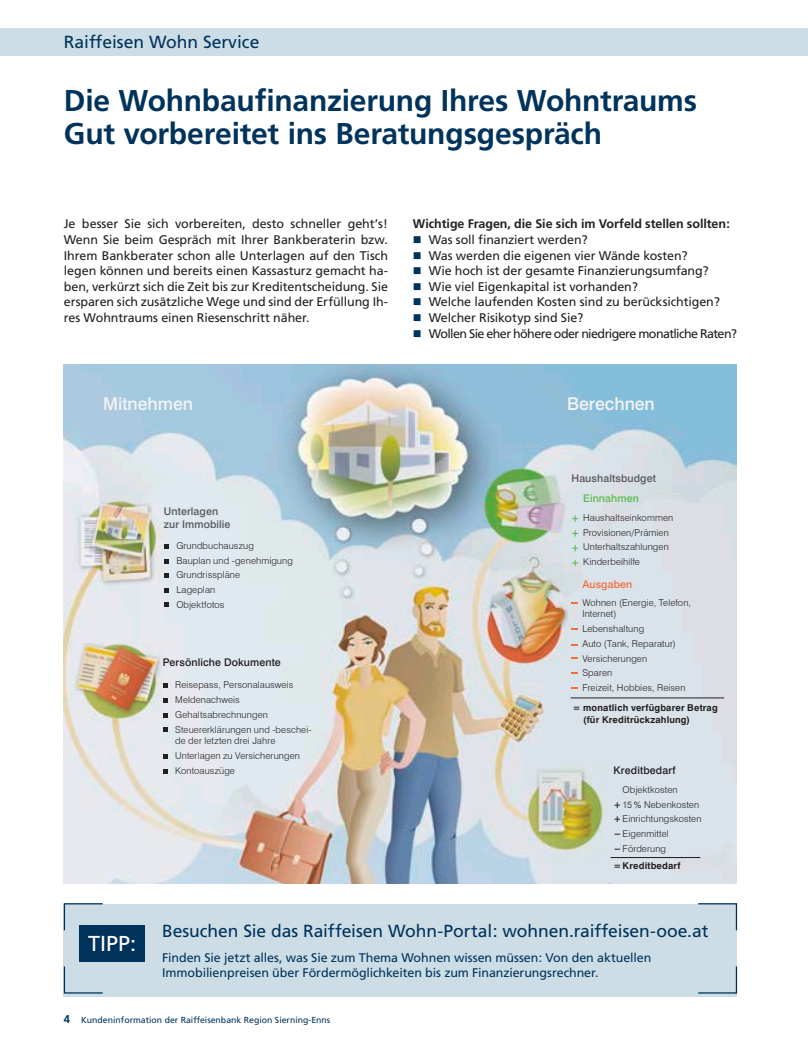
<style>
.page{position:relative;width:808px;height:1053px;background:#fff}
.page>*{position:absolute;margin:0;border:0;box-sizing:border-box;transform-origin:0 0}
.t1{font:700 30px/32.5px "Frutiger";letter-spacing:-.005em;color:#00335c}
.t2{font:21.62px "Frutiger";color:#fff}
.t3{font:500 17.62px "Swiss 721 BT";color:#f2f3f4}
.t4{font:17.5px "Frutiger";letter-spacing:-.005em;color:#00335c}
.t5{font:12.5px/15.6px "Frutiger";letter-spacing:-.01em;color:#231f20;text-align:justify}
.t6{font:12.5px/15px "Frutiger";letter-spacing:-.005em;color:#00335c}
.t7{font:700 12.5px "Frutiger";letter-spacing:-.005em;color:#231f20}
.t8{font:500 10.62px/12.4px "Swiss 721 BT";letter-spacing:.01em;color:#57585a}
.t9{font:500 10.62px "Swiss 721 BT";letter-spacing:.01em;color:#231f20}
.t10{font:500 10.62px "Swiss 721 BT";letter-spacing:.01em;color:#5bbb51}
.t11{font:500 10.62px "Swiss 721 BT";letter-spacing:.01em;color:#f26f3c}
.t12{font:300 9.38px/14.9px "Swiss 721 BT";letter-spacing:.015em;color:#231f20}
.t13{font:700 9.38px/12px "Swiss 721 BT";letter-spacing:.015em;color:#231f20}
.t14{font:8.75px "Frutiger";color:#00335c}
.s1{font-weight:700;font-stretch:condensed}
.s2{font-stretch:condensed}
.s3{font-weight:700;font-size:11.25px}
</style>
<div class="page">
<img style="left:64px;top:364px;width:672px;height:519px">
<div style="left:0;top:28px;width:808px;height:28px;background:#cddde6"></div>
<svg style="left:164px;top:544px;width:5px;height:5px"></svg>
<svg style="left:164px;top:558px;width:5px;height:5px"></svg>
<svg style="left:164px;top:573px;width:5px;height:5px"></svg>
<svg style="left:164px;top:588px;width:5px;height:5px"></svg>
<svg style="left:164px;top:602px;width:5px;height:5px"></svg>
<svg style="left:163px;top:683px;width:5px;height:5px"></svg>
<svg style="left:163px;top:698px;width:5px;height:5px"></svg>
<svg style="left:163px;top:712px;width:5px;height:5px"></svg>
<svg style="left:163px;top:727px;width:5px;height:5px"></svg>
<svg style="left:163px;top:753px;width:5px;height:5px"></svg>
<svg style="left:163px;top:768px;width:5px;height:5px"></svg>
<svg style="left:572px;top:515px;width:6px;height:6px"></svg>
<svg style="left:572px;top:530px;width:6px;height:6px"></svg>
<svg style="left:572px;top:545px;width:6px;height:6px"></svg>
<svg style="left:572px;top:559px;width:6px;height:7px"></svg>
<hr style="left:611px;top:857px;width:89px;height:1px;background:#231f20">
<svg style="left:571px;top:602px;width:6px;height:2px"></svg>
<hr style="left:571px;top:697px;width:153px;height:1px;background:#231f20">
<div style="left:64px;top:904px;width:673px;height:92px;background:#cddde6"></div>
<svg style="left:63px;top:903px;width:40px;height:28px"></svg>
<svg style="left:698px;top:903px;width:40px;height:28px"></svg>
<svg style="left:63px;top:965px;width:40px;height:29px"></svg>
<svg style="left:698px;top:966px;width:40px;height:28px"></svg>
<div style="left:79px;top:924px;width:66px;height:37px;background:#00335c"></div>
<h3 class="t4" style="left:64px;top:32px;width:197px">Raiffeisen Wohn Service</h3>
<h1 class="t1" style="left:64px;top:85px;width:635px">Die Wohnbaufinanzierung Ihres Wohntraums<br>Gut vorbereitet ins Beratungsgespräch</h1>
<p class="t5" style="left:64px;top:216px;width:326px">Je besser Sie sich vorbereiten, desto schneller geht’s!<br>Wenn Sie beim Gespräch mit Ihrer Bankberaterin bzw.<br>Ihrem Bankberater schon alle Unterlagen auf den Tisch legen können und bereits einen Kassasturz gemacht ha&shy;ben, verkürzt sich die Zeit bis zur Kreditentscheidung. Sie ersparen sich zusätzliche Wege und sind der Erfüllung Ih&shy;res Wohntraums einen Riesenschritt näher.</p>
<p class="t7" style="left:413px;top:216px;width:319px">Wichtige Fragen, die Sie sich im Vorfeld stellen sollten:</p>
<p class="t5" style="left:429px;top:232px;width:310px;text-align:left">Was soll finanziert werden?<br>Was werden die eigenen vier Wände kosten?<br>Wie hoch ist der gesamte Finanzierungsumfang?<br>Wie viel Eigenkapital ist vorhanden?<br>Welche laufenden Kosten sind zu berücksichtigen?<br>Welcher Risikotyp sind Sie?<br>Wollen Sie eher höhere oder niedrigere monatliche Raten?</p>
<h3 class="t3" style="left:103px;top:393px;width:91px">Mitnehmen</h3>
<h3 class="t3" style="left:567px;top:393px;width:89px">Berechnen</h3>
<h2 class="t2" style="left:88px;top:931px;width:50px">TIPP:</h2>
<p class="t8" style="left:164px;top:505px;width:68px">Unterlagen zur Immobilie</p>
<p class="t12" style="left:176px;top:538px;width:118px">Grundbuchauszug<br>Bauplan und -genehmigung<br>Grundrisspläne<br>Lageplan<br>Objektfotos</p>
<p class="t9" style="left:163px;top:656px;width:120px">Persönliche Dokumente</p>
<p class="t12" style="left:175px;top:677px;width:138px">Reisepass, Personalausweis<br>Meldenachweis<br>Gehaltsabrechnungen<br>Steuererklärungen und -beschei-</p>
<p class="t12" style="left:175px;top:733px;width:126px">de der letzten drei Jahre<br>Unterlagen zu Versicherungen<br>Kontoauszüge</p>
<p class="t8" style="left:571px;top:471px;width:86px">Haushaltsbudget</p>
<p class="t10" style="left:583px;top:492px;width:57px">Einnahmen</p>
<p class="t12" style="left:583px;top:510px;width:92px">Haushaltseinkommen<br>Provisionen/Prämien<br>Unterhaltszahlungen<br>Kinderbeihilfe</p>
<p class="t11" style="left:582px;top:577px;width:52px">Ausgaben</p>
<p class="t12" style="left:582px;top:596px;width:110px;line-height:11.2px">Wohnen (Energie, Telefon,<br>Internet)</p>
<p class="t12" style="left:582px;top:621px;width:104px">Lebenshaltung<br>Auto (Tank, Reparatur)<br>Versicherungen<br>Sparen<br>Freizeit, Hobbies, Reisen</p>
<p class="t13" style="left:583px;top:701px;width:136px;text-indent:-11px">= monatlich verfügbarer Betrag (für Kreditrückzahlung)</p>
<p class="t9" style="left:614px;top:764px;width:63px">Kreditbedarf</p>
<p class="t12" style="left:614px;top:781px;width:89px;text-indent:9px">Objektkosten<br><span class="s1">+</span> 15 % Nebenkosten <span class="s1">+</span> Einrichtungskosten <span class="s1">−</span> Eigenmittel<br><span class="s1">−</span> Förderung</p>
<p class="t13" style="left:614px;top:859px;width:68px"><span class="s2">=</span> Kreditbedarf</p>
<h3 class="t4" style="left:162px;top:921px;width:548px">Besuchen Sie das Raiffeisen Wohn-Portal: wohnen.raiffeisen-ooe.at</h3>
<p class="t6" style="left:162px;top:950px;width:491px">Finden Sie jetzt alles, was Sie zum Thema Wohnen wissen müssen: Von den aktuellen<br>Immobilienpreisen über Fördermöglichkeiten bis zum Finanzierungsrechner.</p>
<p class="t14" style="left:64px;top:1014px;width:268px"><span class="s3">4</span> Kundeninformation der Raiffeisenbank Region Sierning-Enns</p>
</div>
